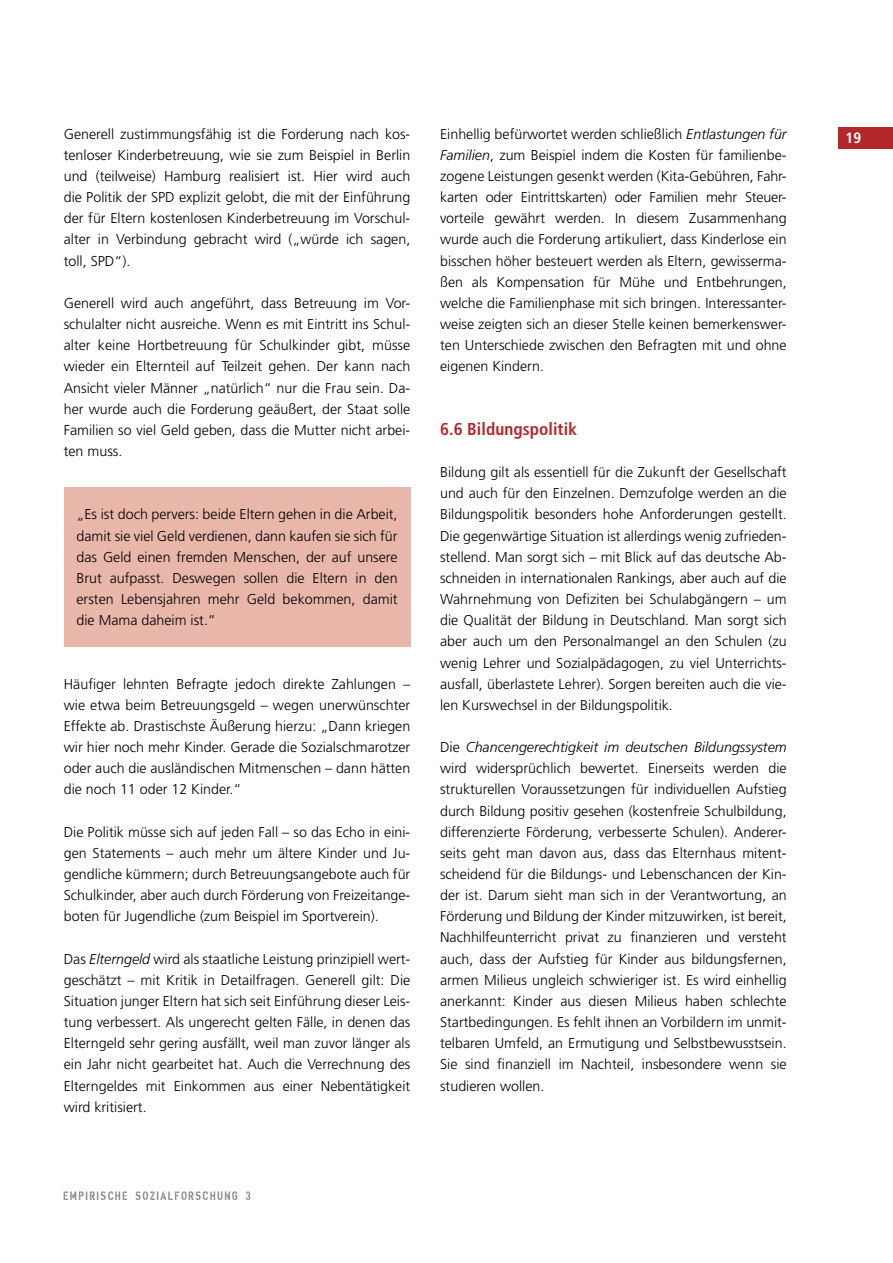
<style>
.page{position:relative;width:893px;height:1263px;background:#fff}
.page>*{position:absolute;margin:0;border:0;box-sizing:border-box;transform-origin:0 0}
.t1{font:700 condensed 17.25px "Frutiger";letter-spacing:.005em;color:#b4282c}
.t2{font:700 condensed 15px "Frutiger";color:#fff}
.t3{font:300 14.25px/21.1px "Frutiger";color:#000;text-align:justify}
.t4{font:12px "XXIISTRAIGHT ARMY";letter-spacing:.12em;color:#818281}
.s1{font-style:italic}
</style>
<div class="page">
<div style="left:838px;top:128px;width:55px;height:21px;background:#b4282c"></div>
<div style="left:64px;top:488px;width:346px;height:159px;background:#e9b7aa"></div>
<p class="t3" style="left:440px;top:123px;width:348px">Einhellig befürwortet werden schließlich <span class="s1">Entlastungen für Familien</span>, zum Beispiel indem die Kosten für familienbe&shy;zogene Leistungen gesenkt werden (Kita-Gebühren, Fahr&shy;karten oder Eintrittskarten) oder Familien mehr Steuer&shy;vorteile gewährt werden. In diesem Zusammenhang wurde auch die Forderung artikuliert, dass Kinderlose ein bisschen höher besteuert werden als Eltern, gewisserma&shy;ßen als Kompensation für Mühe und Entbehrungen, welche die Familienphase mit sich bringen. Interessanter&shy;weise zeigten sich an dieser Stelle keinen bemerkenswer&shy;ten Unterschiede zwischen den Befragten mit und ohne eigenen Kindern.</p>
<p class="t3" style="left:64px;top:123px;width:348px">Generell zustimmungsfähig ist die Forderung nach kos-</p>
<p class="t2" style="left:846px;top:129px;width:17px">19</p>
<p class="t3" style="left:64px;top:144px;width:348px">tenloser Kinderbetreuung, wie sie zum Beispiel in Berlin und (teilweise) Hamburg realisiert ist. Hier wird auch die Politik der SPD explizit gelobt, die mit der Einführung der für Eltern kostenlosen Kinderbetreuung im Vorschul&shy;alter in Verbindung gebracht wird („würde ich sagen, toll, SPD“).</p>
<p class="t3" style="left:64px;top:292px;width:348px">Generell wird auch angeführt, dass Betreuung im Vor&shy;schulalter nicht ausreiche. Wenn es mit Eintritt ins Schul&shy;alter keine Hortbetreuung für Schulkinder gibt, müsse wieder ein Elternteil auf Teilzeit gehen. Der kann nach Ansicht vieler Männer „natürlich“ nur die Frau sein. Da&shy;her wurde auch die Forderung geäußert, der Staat solle Familien so viel Geld geben, dass die Mutter nicht arbei&shy;ten muss.</p>
<p class="t1" style="left:440px;top:419px;width:138px">6.6 Bildungspolitik</p>
<p class="t3" style="left:440px;top:462px;width:348px">Bildung gilt als essentiell für die Zukunft der Gesellschaft und auch für den Einzelnen. Demzufolge werden an die Bildungspolitik besonders hohe Anforderungen gestellt.<br>Die gegenwärtige Situation ist allerdings wenig zufrieden&shy;stellend. Man sorgt sich – mit Blick auf das deutsche Ab&shy;schneiden in internationalen Rankings, aber auch auf die Wahrnehmung von Defiziten bei Schulabgängern – um die Qualität der Bildung in Deutschland. Man sorgt sich aber auch um den Personalmangel an den Schulen (zu wenig Lehrer und Sozialpädagogen, zu viel Unterrichts&shy;ausfall, überlastete Lehrer). Sorgen bereiten auch die vie&shy;len Kurswechsel in der Bildungspolitik.</p>
<p class="t3" style="left:440px;top:737px;width:348px">Die <span class="s1">Chancengerechtigkeit im deutschen Bildungssystem </span>wird widersprüchlich bewertet. Einerseits werden die strukturellen Voraussetzungen für individuellen Aufstieg durch Bildung positiv gesehen (kostenfreie Schulbildung, differenzierte Förderung, verbesserte Schulen). Anderer&shy;seits geht man davon aus, dass das Elternhaus mitent&shy;scheidend für die Bildungs- und Lebenschancen der Kin&shy;der ist. Darum sieht man sich in der Verantwortung, an Förderung und Bildung der Kinder mitzuwirken, ist bereit, Nachhilfeunterricht privat zu finanzieren und versteht auch, dass der Aufstieg für Kinder aus bildungsfernen, armen Milieus ungleich schwieriger ist. Es wird einhellig anerkannt: Kinder aus diesen Milieus haben schlechte Startbedingungen. Es fehlt ihnen an Vorbildern im unmit&shy;telbaren Umfeld, an Ermutigung und Selbstbewusstsein.<br>Sie sind finanziell im Nachteil, insbesondere wenn sie studieren wollen.</p>
<p class="t3" style="left:77px;top:504px;width:323px">„Es ist doch pervers: beide Eltern gehen in die Arbeit, damit sie viel Geld verdienen, dann kaufen sie sich für das Geld einen fremden Menschen, der auf unsere Brut aufpasst. Deswegen sollen die Eltern in den ersten Lebensjahren mehr Geld bekommen, damit die Mama daheim ist.“</p>
<p class="t3" style="left:64px;top:673px;width:348px">Häufiger lehnten Befragte jedoch direkte Zahlungen – wie etwa beim Betreuungsgeld – wegen unerwünschter Effekte ab. Drastischste Äußerung hierzu: „Dann kriegen wir hier noch mehr Kinder. Gerade die Sozialschmarotzer oder auch die ausländischen Mitmenschen – dann hätten die noch 11 oder 12 Kinder.“</p>
<p class="t3" style="left:64px;top:821px;width:348px">Die Politik müsse sich auf jeden Fall – so das Echo in eini&shy;gen Statements – auch mehr um ältere Kinder und Ju&shy;gendliche kümmern; durch Betreuungsangebote auch für Schulkinder, aber auch durch Förderung von Freizeitange&shy;boten für Jugendliche (zum Beispiel im Sportverein).</p>
<p class="t3" style="left:64px;top:948px;width:348px">Das <span class="s1">Elterngeld</span> wird als staatliche Leistung prinzipiell wert&shy;geschätzt – mit Kritik in Detailfragen. Generell gilt: Die Situation junger Eltern hat sich seit Einführung dieser Leis&shy;tung verbessert. Als ungerecht gelten Fälle, in denen das Elterngeld sehr gering ausfällt, weil man zuvor länger als ein Jahr nicht gearbeitet hat. Auch die Verrechnung des Elterngeldes mit Einkommen aus einer Nebentätigkeit wird kritisiert.</p>
<p class="t4" style="left:64px;top:1188px;width:189px">EMPIRISCHE SOZIALFORSCHUNG 3</p>
</div>
